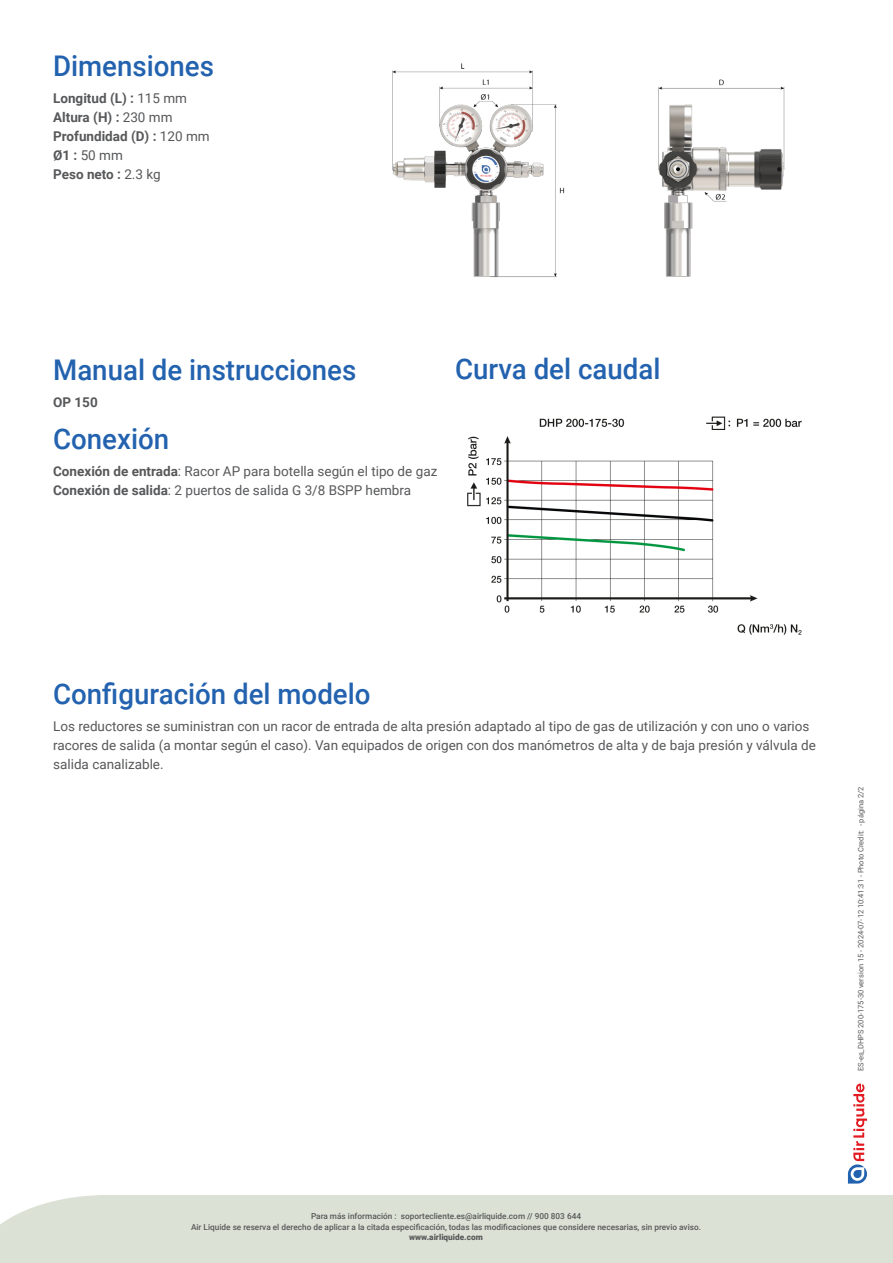
<style>
.page{position:relative;width:893px;height:1263px;background:#fff}
.page>*{position:absolute;margin:0;border:0;box-sizing:border-box;transform-origin:0 0}
.Sous_titre_bleu_Fond_blanc_p_2{font:500 28.5px "Roboto";color:#2362af}
.Paragraphe_solidaire_au_titre__double_co{font:13.5px/18.9px "Roboto";color:#57585a}
.Descriptif_Noir80_Fond_blanc_p_2{font:700 13.5px/18.9px "Roboto";color:#57585a}
.t1{font:500 8.25px/10.5px "Roboto";color:#57585a;text-align:center}
.t2{font:900 8.25px "Roboto";color:#57585a}
.t3{font:7.5px "Roboto";color:#57585a}
.s1{font-weight:400}
.s2{font-weight:700}
</style>
<div class="page">
<div style="left:0;top:1195px;width:893px;height:68px;background:#dbe1d4"></div>
<svg style="left:848px;top:1083px;width:19px;height:100px"></svg>
<img style="left:392px;top:63px;width:393px;height:214px">
<img style="left:467px;top:416px;width:335px;height:219px">
<p class="Sous_titre_bleu_Fond_blanc_p_2" style="left:53px;top:46px;width:162px">Dimensiones</p>
<p class="Descriptif_Noir80_Fond_blanc_p_2" style="left:53px;top:88px;width:158px">Longitud (L) : <span class="s1">115 mm<br></span>Altura (H) : <span class="s1">230 mm<br></span>Profundidad (D) : <span class="s1">120 mm<br></span>Ø1 : <span class="s1">50 mm<br></span>Peso neto : <span class="s1">2.3 kg</span></p>
<p class="Sous_titre_bleu_Fond_blanc_p_2" style="left:53px;top:350px;width:305px">Manual de instrucciones</p>
<p class="Descriptif_Noir80_Fond_blanc_p_2" style="left:53px;top:393px;width:46px">OP 150</p>
<p class="Sous_titre_bleu_Fond_blanc_p_2" style="left:53px;top:418px;width:118px">Conexión</p>
<p class="Paragraphe_solidaire_au_titre__double_co" style="left:53px;top:461px;width:386px"><span class="s2">Conexión de entrada</span>: Racor AP para botella según el tipo de gaz</p>
<p class="Paragraphe_solidaire_au_titre__double_co" style="left:53px;top:480px;width:359px"><span class="s2">Conexión de salida</span>: 2 puertos de salida G 3/8 BSPP hembra</p>
<p class="Sous_titre_bleu_Fond_blanc_p_2" style="left:455px;top:349px;width:207px">Curva del caudal</p>
<p class="Sous_titre_bleu_Fond_blanc_p_2" style="left:53px;top:674px;width:319px">Configuración del modelo</p>
<p class="Paragraphe_solidaire_au_titre__double_co" style="left:53px;top:717px;width:764px">Los reductores se suministran con un racor de entrada de alta presión adaptado al tipo de gas de utilización y con uno o varios racores de salida (a montar según el caso). Van equipados de origen con dos manómetros de alta y de baja presión y válvula de salida canalizable.</p>
<p class="t3" style="left:856px;top:1071px;width:286px;rotate:-90deg">ES-es_DHPS 200-175-30 version 15 - 2024-07-12 10:41:31 - Photo Credit: - página 2/2</p>
<p class="t1" style="left:191px;top:1211px;width:512px">Para más información : soportecliente.es@airliquide.com // 900 803 644<br>Air Liquide se reserva el derecho de aplicar a la citada especificación, todas las modificaciones que considere necesarias, sin previo aviso.</p>
<p class="t2" style="left:409px;top:1231px;width:75px">www.airliquide.com</p>
</div>
